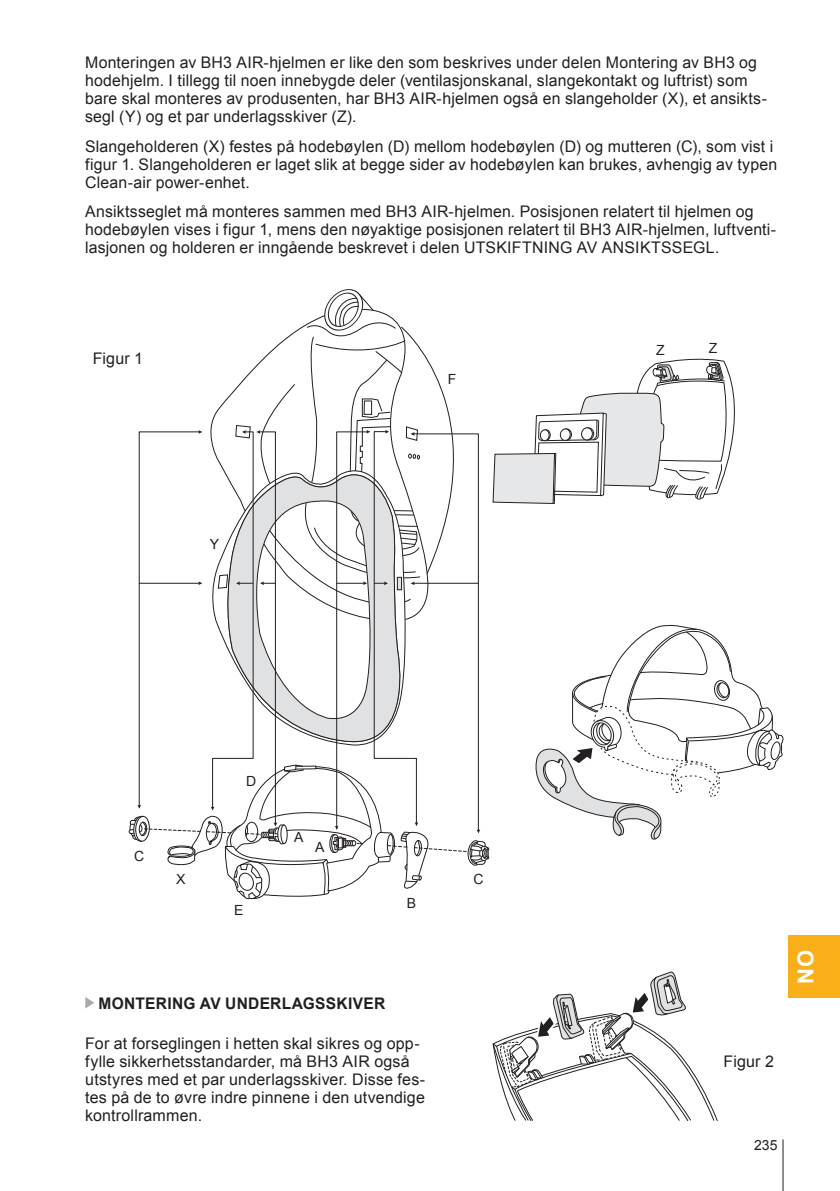
<style>
.page{position:relative;width:840px;height:1191px;background:#fff}
.page>*{position:absolute;margin:0;border:0;box-sizing:border-box;transform-origin:0 0}
.t1{font:700 22px "Arial";color:#fff}
.t2{font:16px/18px "Arial";letter-spacing:.01em;color:#231f20}
.t3{font:700 16px "Arial";letter-spacing:.015em;color:#231f20}
.t4{font:14px "Arial";color:#231f20}
</style>
<div class="page">
<svg style="left:492px;top:971px;width:225px;height:150px"></svg>
<svg style="left:128px;top:289px;width:655px;height:611px"></svg>
<svg style="left:85px;top:997px;width:9px;height:11px"></svg>
<hr style="left:782px;top:1139px;width:1px;height:52px;background:#231f20">
<div style="left:788px;top:935px;width:51px;height:63px;background:#faaf18"></div>
<p class="t2" style="left:85px;top:54px;width:683px">Monteringen av BH3 AIR-hjelmen er like den som beskrives under delen Montering av BH3 og hodehjelm. I tillegg til noen innebygde deler (ventilasjonskanal, slangekontakt og luftrist) som bare skal monteres av produsenten, har BH3 AIR-hjelmen også en slangeholder (X), et ansikts&shy;segl (Y) og et par underlagsskiver (Z).</p>
<p class="t2" style="left:85px;top:137px;width:693px">Slangeholderen (X) festes på hodebøylen (D) mellom hodebøylen (D) og mutteren (C), som vist i figur 1. Slangeholderen er laget slik at begge sider av hodebøylen kan brukes, avhengig av typen<br>Clean-air power-enhet.</p>
<p class="t2" style="left:85px;top:203px;width:692px">Ansiktsseglet må monteres sammen med BH3 AIR-hjelmen. Posisjonen relatert til hjelmen og hodebøylen vises i figur 1, mens den nøyaktige posisjonen relatert til BH3 AIR-hjelmen, luftventi&shy;lasjonen og holderen er inngående beskrevet i delen UTSKIFTNING AV ANSIKTSSEGL.</p>
<p class="t2" style="left:93px;top:350px;width:52px">Figur 1</p>
<p class="t4" style="left:209px;top:535px;width:11px">Y</p>
<p class="t4" style="left:447px;top:369px;width:10px">F</p>
<p class="t4" style="left:655px;top:341px;width:10px">Z</p>
<p class="t4" style="left:708px;top:339px;width:10px">Z</p>
<p class="t4" style="left:134px;top:846px;width:12px">C</p>
<p class="t4" style="left:176px;top:869px;width:11px">X</p>
<p class="t4" style="left:246px;top:771px;width:12px">D</p>
<p class="t4" style="left:234px;top:901px;width:11px">E</p>
<p class="t4" style="left:294px;top:827px;width:11px">A</p>
<p class="t4" style="left:315px;top:837px;width:11px">A</p>
<p class="t4" style="left:406px;top:894px;width:11px">B</p>
<p class="t3" style="left:98px;top:992px;width:288px">MONTERING AV UNDERLAGSSKIVER</p>
<p class="t2" style="left:85px;top:1034px;width:341px">For at forseglingen i hetten skal sikres og opp&shy;fylle sikkerhetsstandarder, må BH3 AIR også utstyres med et par underlagsskiver. Disse fes&shy;tes på de to øvre indre pinnene i den utvendige kontrollrammen.</p>
<p class="t4" style="left:473px;top:870px;width:12px">C</p>
<h1 class="t1" style="left:790px;top:984px;width:36px;rotate:-90deg">NO</h1>
<p class="t2" style="left:723px;top:1052px;width:52px">Figur 2</p>
<p class="t4" style="left:753px;top:1135px;width:25px">235</p>
</div>
